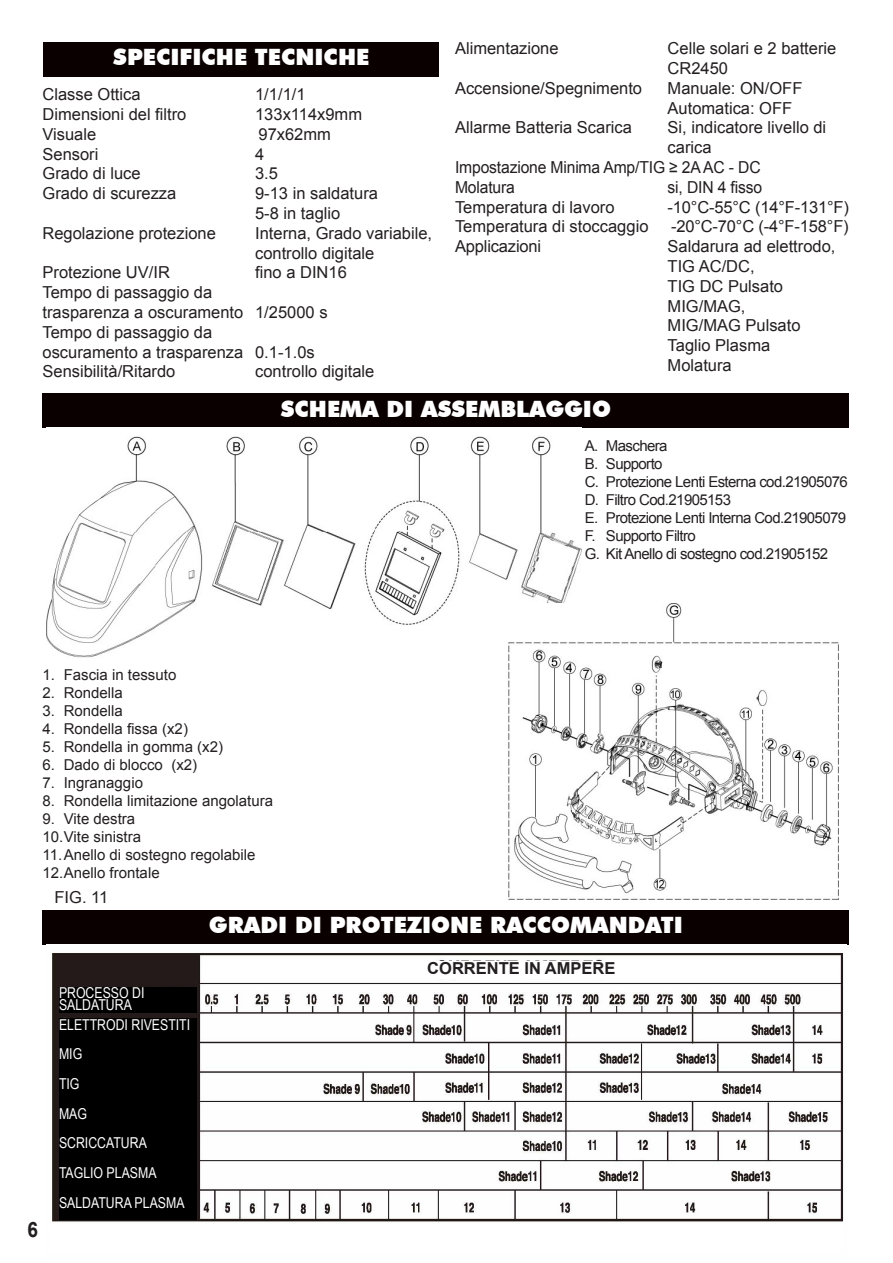
<style>
.page{position:relative;width:893px;height:1263px;background:#fff}
.page>*{position:absolute;margin:0;border:0;box-sizing:border-box;transform-origin:0 0}
.titolo_paragrafo{font:900 22.5px "Futura BT";color:#fff}
.t1{font:700 21.15px "Arial";color:#231f20;scale:.9 1}
.t2{font:16.5px/19.8px "Arial";color:#231f20}
.t3{font:16.5px "Arial";color:#231f20;scale:.95 1}
.t4{font:700 16.5px "Arial";color:#231f20}
.t5{font:15px/18px "Arial";color:#231f20}
.t6{font:15px "Arial";letter-spacing:-.04em;color:#231f20}
.NEGATIVO{font:15px "Arial Narrow";color:#fff}
</style>
<div class="page">
<div style="left:43px;top:393px;width:806px;height:34px;background:#0a0000"></div>
<div style="left:43px;top:910px;width:806px;height:34px;background:#0a0000"></div>
<img style="left:52px;top:952px;width:792px;height:270px">
<div style="left:59px;top:1019px;width:137px;height:201px;background:#000"></div>
<div style="left:59px;top:987px;width:137px;height:25px;background:#000"></div>
<div style="left:204px;top:961px;width:635px;height:18px;background:#fff"></div>
<div style="left:44px;top:43px;width:395px;height:34px;background:#0a0000"></div>
<img style="left:47px;top:436px;width:534px;height:222px">
<img style="left:501px;top:604px;width:338px;height:296px">
<p class="titolo_paragrafo" style="left:113px;top:43px;width:258px">SPECIFICHE TECNICHE</p>
<p class="t2" style="left:43px;top:85px;width:100px">Classe Ottica</p>
<p class="t2" style="left:255px;top:85px;width:52px">1/1/1/1</p>
<p class="t2" style="left:43px;top:105px;width:145px">Dimensioni del filtro</p>
<p class="t2" style="left:255px;top:105px;width:108px">133x114x9mm</p>
<p class="t2" style="left:43px;top:124px;width:55px">Visuale</p>
<p class="t2" style="left:259px;top:124px;width:74px">97x62mm</p>
<p class="t2" style="left:43px;top:144px;width:57px">Sensori</p>
<p class="t2" style="left:255px;top:144px;width:11px">4</p>
<p class="t2" style="left:43px;top:164px;width:100px">Grado di luce</p>
<p class="t2" style="left:255px;top:164px;width:24px">3.5</p>
<p class="t2" style="left:43px;top:184px;width:135px">Grado di scurezza</p>
<p class="t2" style="left:255px;top:184px;width:124px">9-13 in saldatura</p>
<p class="t2" style="left:255px;top:204px;width:87px">5-8 in taglio</p>
<p class="t2" style="left:43px;top:223px;width:175px">Regolazione protezione</p>
<p class="t2" style="left:255px;top:223px;width:179px">Interna, Grado variabile, controllo digitale</p>
<p class="t2" style="left:43px;top:263px;width:129px">Protezione UV/IR</p>
<p class="t2" style="left:255px;top:263px;width:93px">fino a DIN16</p>
<p class="t2" style="left:43px;top:283px;width:171px">Tempo di passaggio da</p>
<p class="t2" style="left:43px;top:303px;width:287px">trasparenza a oscuramento 1/25000 s</p>
<p class="t2" style="left:43px;top:322px;width:171px">Tempo di passaggio da</p>
<p class="t2" style="left:43px;top:342px;width:274px">oscuramento a trasparenza 0.1-1.0s</p>
<p class="t2" style="left:43px;top:362px;width:134px">Sensibilità/Ritardo</p>
<p class="t2" style="left:255px;top:362px;width:121px">controllo digitale</p>
<p class="t2" style="left:455px;top:39px;width:105px">Alimentazione</p>
<p class="t2" style="left:668px;top:39px;width:170px">Celle solari e 2 batterie<br>CR2450</p>
<p class="t2" style="left:455px;top:78px;width:189px">Accensione/Spegnimento</p>
<p class="t2" style="left:668px;top:78px;width:136px">Manuale: ON/OFF<br>Automatica: OFF</p>
<p class="t2" style="left:455px;top:118px;width:178px">Allarme Batteria Scarica</p>
<p class="t2" style="left:668px;top:118px;width:160px">Si, indicatore livello di</p>
<p class="t2" style="left:668px;top:138px;width:46px">carica</p>
<p class="t3" style="left:455px;top:156px;width:323px">Impostazione Minima Amp/TIG ≥ 2A AC - DC</p>
<p class="t3" style="left:455px;top:176px;width:65px">Molatura</p>
<p class="t3" style="left:668px;top:176px;width:101px">si, DIN 4 fisso</p>
<p class="t2" style="left:455px;top:197px;width:161px">Temperatura di lavoro</p>
<p class="t2" style="left:668px;top:197px;width:183px">-10°C-55°C (14°F-131°F)</p>
<p class="t2" style="left:455px;top:217px;width:195px">Temperatura di stoccaggio</p>
<p class="t2" style="left:671px;top:217px;width:179px">-20°C-70°C (-4°F-158°F)</p>
<p class="t2" style="left:455px;top:237px;width:88px">Applicazioni</p>
<p class="t2" style="left:668px;top:237px;width:169px">Saldarura ad elettrodo,<br>TIG AC/DC,<br>TIG DC Pulsato<br>MIG/MAG,<br>MIG/MAG Pulsato<br>Taglio Plasma<br>Molatura</p>
<p class="titolo_paragrafo" style="left:281px;top:395px;width:332px">SCHEMA DI ASSEMBLAGGIO</p>
<p class="t5" style="left:43px;top:666px;width:135px">1. Fascia in tessuto</p>
<p class="t5" style="left:43px;top:684px;width:82px">2. Rondella</p>
<p class="t5" style="left:43px;top:702px;width:82px">3. Rondella</p>
<p class="t5" style="left:43px;top:720px;width:147px">4. Rondella fissa (x2)</p>
<p class="t5" style="left:43px;top:738px;width:182px">5. Rondella in gomma (x2)</p>
<p class="t5" style="left:43px;top:756px;width:156px">6. Dado di blocco (x2)</p>
<p class="t5" style="left:43px;top:774px;width:102px">7. Ingranaggio</p>
<p class="t5" style="left:43px;top:792px;width:232px">8. Rondella limitazione angolatura</p>
<p class="t5" style="left:43px;top:810px;width:215px">9. Vite destra<br>10.Vite sinistra<br>11.Anello di sostegno regolabile<br>12.Anello frontale</p>
<p class="t2" style="left:55px;top:887px;width:55px">FIG. 11</p>
<p class="t6" style="left:585px;top:436px;width:84px">A. Maschera</p>
<p class="t6" style="left:585px;top:454px;width:79px">B. Supporto</p>
<p class="t6" style="left:585px;top:472px;width:265px">C. Protezione Lenti Esterna cod.21905076</p>
<p class="t6" style="left:585px;top:490px;width:148px">D. Filtro Cod.21905153</p>
<p class="t6" style="left:585px;top:508px;width:263px">E. Protezione Lenti Interna Cod.21905079</p>
<p class="t6" style="left:585px;top:526px;width:113px">F. Supporto Filtro</p>
<p class="t6" style="left:585px;top:544px;width:245px">G. Kit Anello di sostegno cod.21905152</p>
<p class="titolo_paragrafo" style="left:209px;top:911px;width:475px">GRADI DI PROTEZIONE RACCOMANDATI</p>
<p class="t1" style="left:28px;top:1215px;width:13px">6</p>
<p class="NEGATIVO" style="left:59px;top:982px;width:87px">PROCESSO DI</p>
<p class="NEGATIVO" style="left:59px;top:994px;width:74px">SALDATURA</p>
<p class="NEGATIVO" style="left:59px;top:1013px;width:133px">ELETTRODI RIVESTITI</p>
<p class="NEGATIVO" style="left:59px;top:1043px;width:25px">MIG</p>
<p class="NEGATIVO" style="left:59px;top:1073px;width:22px">TIG</p>
<p class="NEGATIVO" style="left:59px;top:1102px;width:30px">MAG</p>
<p class="NEGATIVO" style="left:59px;top:1132px;width:89px">SCRICCATURA</p>
<p class="NEGATIVO" style="left:59px;top:1162px;width:99px">TAGLIO PLASMA</p>
<p class="NEGATIVO" style="left:59px;top:1191px;width:127px">SALDATURA PLASMA</p>
<p class="t4" style="left:427px;top:957px;width:190px">CORRENTE IN AMPERE</p>
</div>
